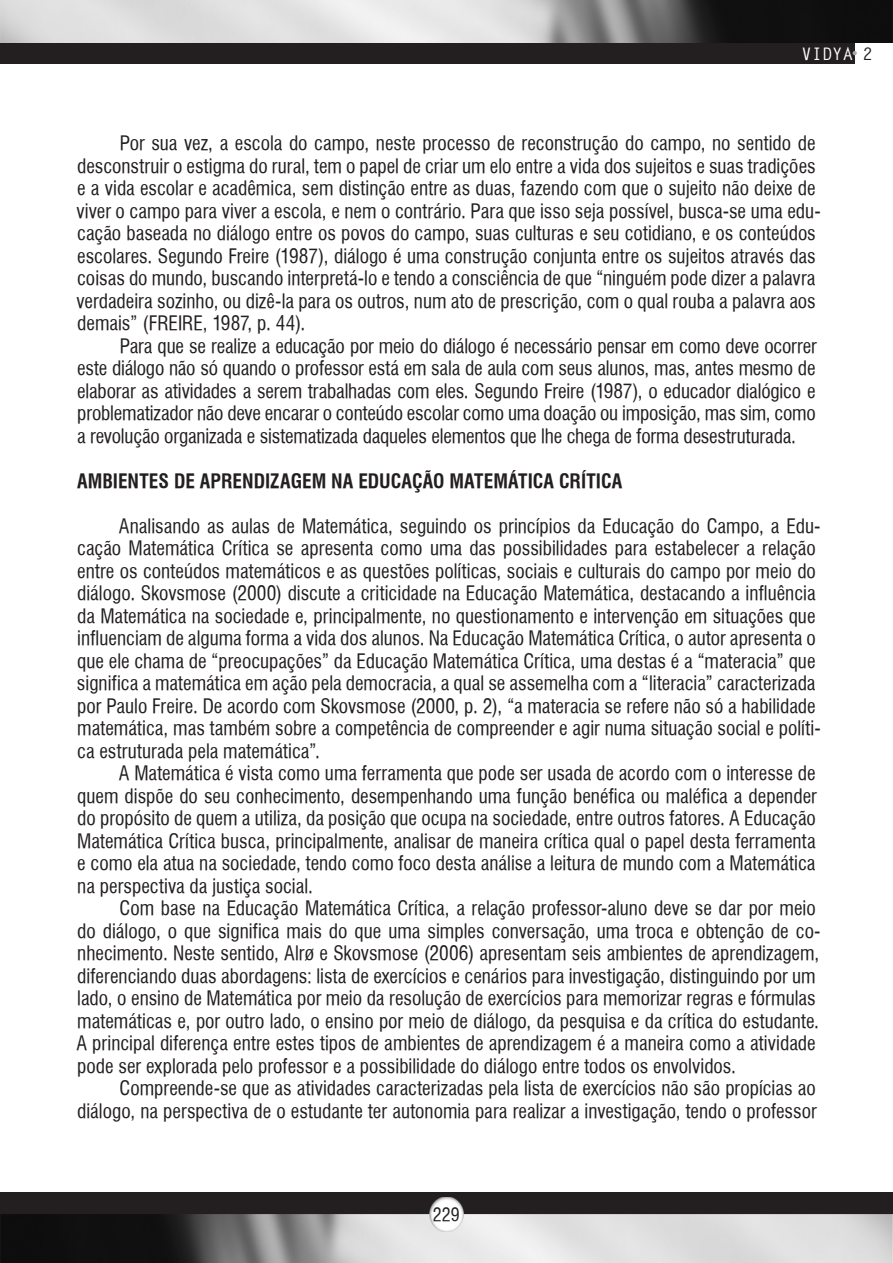
<style>
.page{position:relative;width:893px;height:1263px;background:#fff}
.page>*{position:absolute;margin:0;border:0;box-sizing:border-box;transform-origin:0 0}
.t1{font:19.5px/22.5px "Halvett Condensed";color:#231f20}
.t2{font:700 condensed 19.5px "Halvett";color:#231f20}
.t3{font:18px "Halvett Condensed";color:#231f20}
.t4{font:700 17.25px "Letter Gothic Std";color:#fff}
.s1{color:#231f20}
</style>
<div class="page">
<div style="left:0;top:0;width:855px;height:64px;background:#231f20"></div>
<img style="left:0;top:0;width:893px;height:43px">
<svg style="left:853px;top:51px;width:4px;height:4px"></svg>
<div style="left:0;top:1193px;width:893px;height:70px;background:#231f20"></div>
<img style="left:0;top:1214px;width:893px;height:49px">
<img style="left:429px;top:1197px;width:34px;height:34px">
<p class="t4" style="left:801px;top:44px;width:73px">VIDYA <span class="s1">2</span></p>
<p class="t1" style="left:76px;top:132px;width:746px;text-indent:43px">Por sua vez, a escola do campo, neste processo de reconstrução do campo, no sentido de desconstruir o estigma do rural, tem o papel de criar um elo entre a vida dos sujeitos e suas tradições e a vida escolar e acadêmica, sem distinção entre as duas, fazendo com que o sujeito não deixe de viver o campo para viver a escola, e nem o contrário. Para que isso seja possível, busca-se uma edu&shy;cação baseada no diálogo entre os povos do campo, suas culturas e seu cotidiano, e os conteúdos escolares. Segundo Freire (1987), diálogo é uma construção conjunta entre os sujeitos através das coisas do mundo, buscando interpretá-lo e tendo a consciência de que “ninguém pode dizer a palavra verdadeira sozinho, ou dizê-la para os outros, num ato de prescrição, com o qual rouba a palavra aos demais” (FREIRE, 1987, p. 44).</p>
<p class="t1" style="left:77px;top:335px;width:741px;text-align:justify;text-indent:43px">Para que se realize a educação por meio do diálogo é necessário pensar em como deve ocorrer este diálogo não só quando o professor está em sala de aula com seus alunos, mas, antes mesmo de elaborar as atividades a serem trabalhadas com eles. Segundo Freire (1987), o educador dialógico e problematizador não deve encarar o conteúdo escolar como uma doação ou imposição, mas sim, como a revolução organizada e sistematizada daqueles elementos que lhe chega de forma desestruturada.</p>
<p class="t2" style="left:77px;top:469px;width:547px">AMBIENTES DE APRENDIZAGEM NA EDUCAÇÃO MATEMÁTICA CRÍTICA</p>
<p class="t1" style="left:77px;top:515px;width:745px;text-indent:42px">Analisando as aulas de Matemática, seguindo os princípios da Educação do Campo, a Edu&shy;cação Matemática Crítica se apresenta como uma das possibilidades para estabelecer a relação entre os conteúdos matemáticos e as questões políticas, sociais e culturais do campo por meio do diálogo. Skovsmose (2000) discute a criticidade na Educação Matemática, destacando a influência da Matemática na sociedade e, principalmente, no questionamento e intervenção em situações que influenciam de alguma forma a vida dos alunos. Na Educação Matemática Crítica, o autor apresenta o que ele chama de “preocupações” da Educação Matemática Crítica, uma destas é a “materacia” que significa a matemática em ação pela democracia, a qual se assemelha com a “literacia” caracterizada por Paulo Freire. De acordo com Skovsmose (2000, p. 2), “a materacia se refere não só a habilidade matemática, mas também sobre a competência de compreender e agir numa situação social e políti&shy;ca estruturada pela matemática”.</p>
<p class="t1" style="left:77px;top:762px;width:741px;text-align:justify;text-indent:42px">A Matemática é vista como uma ferramenta que pode ser usada de acordo com o interesse de quem dispõe do seu conhecimento, desempenhando uma função benéfica ou maléfica a depender do propósito de quem a utiliza, da posição que ocupa na sociedade, entre outros fatores. A Educação Matemática Crítica busca, principalmente, analisar de maneira crítica qual o papel desta ferramenta e como ela atua na sociedade, tendo como foco desta análise a leitura de mundo com a Matemática na perspectiva da justiça social.</p>
<p class="t1" style="left:76px;top:897px;width:746px;text-indent:43px">Com base na Educação Matemática Crítica, a relação professor-aluno deve se dar por meio do diálogo, o que significa mais do que uma simples conversação, uma troca e obtenção de co&shy;nhecimento. Neste sentido, Alrø e Skovsmose (2006) apresentam seis ambientes de aprendizagem, diferenciando duas abordagens: lista de exercícios e cenários para investigação, distinguindo por um lado, o ensino de Matemática por meio da resolução de exercícios para memorizar regras e fórmulas matemáticas e, por outro lado, o ensino por meio de diálogo, da pesquisa e da crítica do estudante.<br>A principal diferença entre estes tipos de ambientes de aprendizagem é a maneira como a atividade pode ser explorada pelo professor e a possibilidade do diálogo entre todos os envolvidos.</p>
<p class="t1" style="left:77px;top:1077px;width:741px;text-align:right">Compreende-se que as atividades caracterizadas pela lista de exercícios não são propícias ao diálogo, na perspectiva de o estudante ter autonomia para realizar a investigação, tendo o professor</p>
<p class="t3" style="left:433px;top:1205px;width:28px">229</p>
</div>
